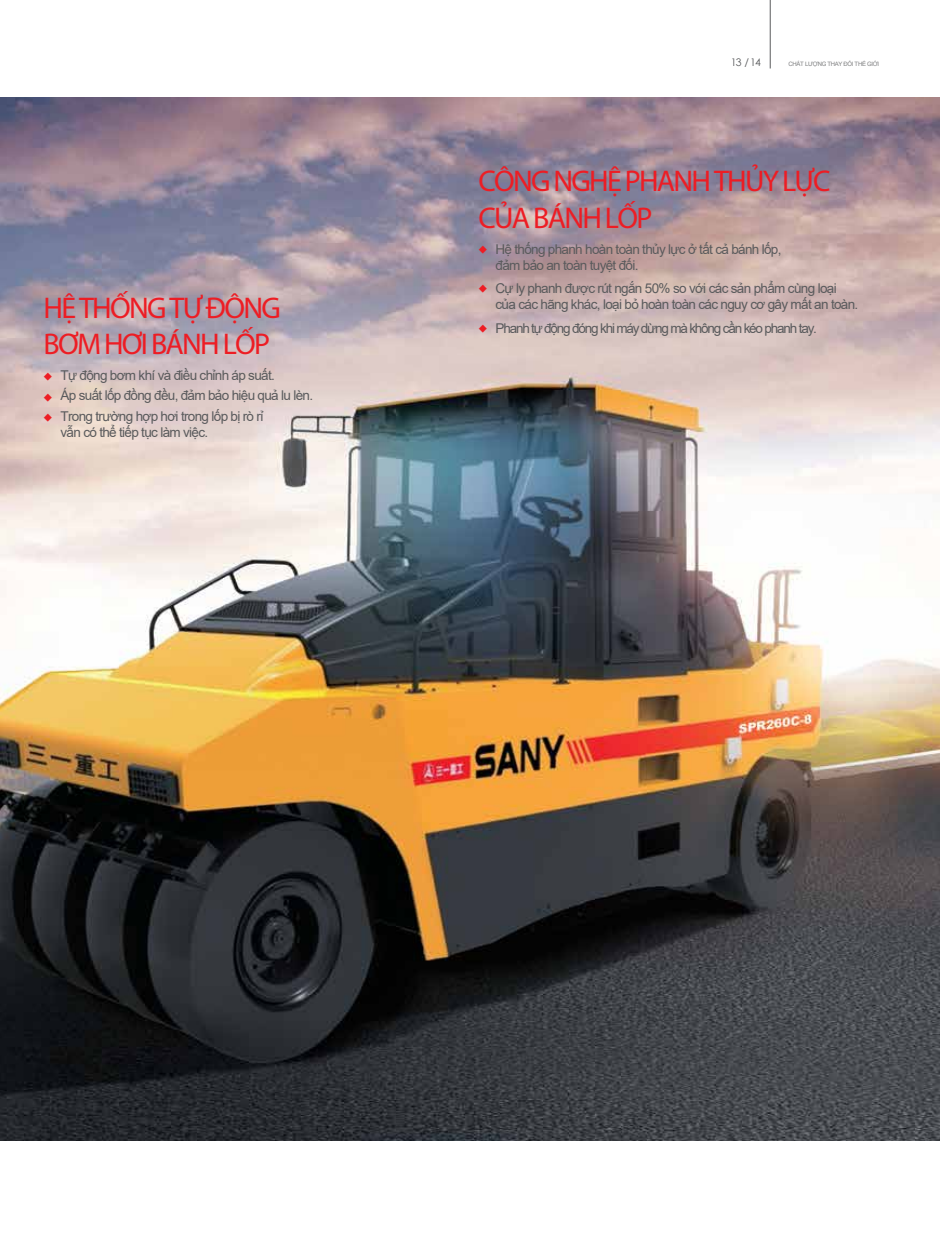
<style>
.page{position:relative;width:940px;height:1238px;background:#fff}
.page>*{position:absolute;margin:0;border:0;box-sizing:border-box;transform-origin:0 0}
.t1{font:30px/36px "Myriad Pro";letter-spacing:-.055em;color:#ed1d24}
.t2{font:13.5px/16.2px "Arial";letter-spacing:-.05em;color:#595a5c}
.t3{font:13.5px "Arial";letter-spacing:-.085em;color:#595a5c}
.t4{font:10.5px "Century Gothic";color:#595a5c}
.t5{font:6px "Arial";letter-spacing:-.05em;color:#7e7f80}
.s1{font-family:"Adobe Heiti Std";font-size:9px;color:#ed1d24}
</style>
<div class="page">
<img style="left:0;top:98px;width:940px;height:1042px">
<hr style="left:770px;top:0;width:1px;height:68px;background:#595a5c">
<h1 class="t1" style="left:44px;top:289px;width:239px">HỆ THỐNG TỰ ĐỘNG<br>BƠM HƠI BÁNH LỐP</h1>
<p class="t2" style="left:44px;top:367px;width:233px"><span class="s1">◆</span> Tự động bơm khí và điều chỉnh áp suất.</p>
<p class="t2" style="left:44px;top:387px;width:271px"><span class="s1">◆</span> Áp suất lốp đồng đều, đảm bảo hiệu quả lu lèn.</p>
<p class="t2" style="left:61px;top:407px;width:204px;text-indent:-17px"><span class="s1">◆</span> Trong trường hợp hơi trong lốp bị rò rỉ vẫn có thể tiếp tục làm việc.</p>
<p class="t4" style="left:731px;top:55px;width:32px">13 /14</p>
<p class="t5" style="left:788px;top:60px;width:92px">CHẤT LƯỢNG THAY ĐỔI THẾ GIỚI</p>
<h1 class="t1" style="left:478px;top:163px;width:353px">CÔNG NGHỆ PHANH THỦY LỰC<br>CỦA BÁNH LỐP</h1>
<p class="t2" style="left:495px;top:241px;width:287px;text-indent:-17px"><span class="s1">◆</span> Hệ thống phanh hoàn toàn thủy lực ở tất cả bánh lốp, đảm bảo an toàn tuyệt đối.</p>
<p class="t2" style="left:495px;top:280px;width:364px;text-indent:-17px"><span class="s1">◆</span> Cự ly phanh được rút ngắn 50% so với các sản phẩm cùng loại của các hãng khác, loại bỏ hoàn toàn các nguy cơ gây mất an toàn.</p>
<p class="t3" style="left:478px;top:319px;width:340px"><span class="s1">◆</span> Phanh tự động đóng khi máy dừng mà không cần kéo phanh tay.</p>
</div>
